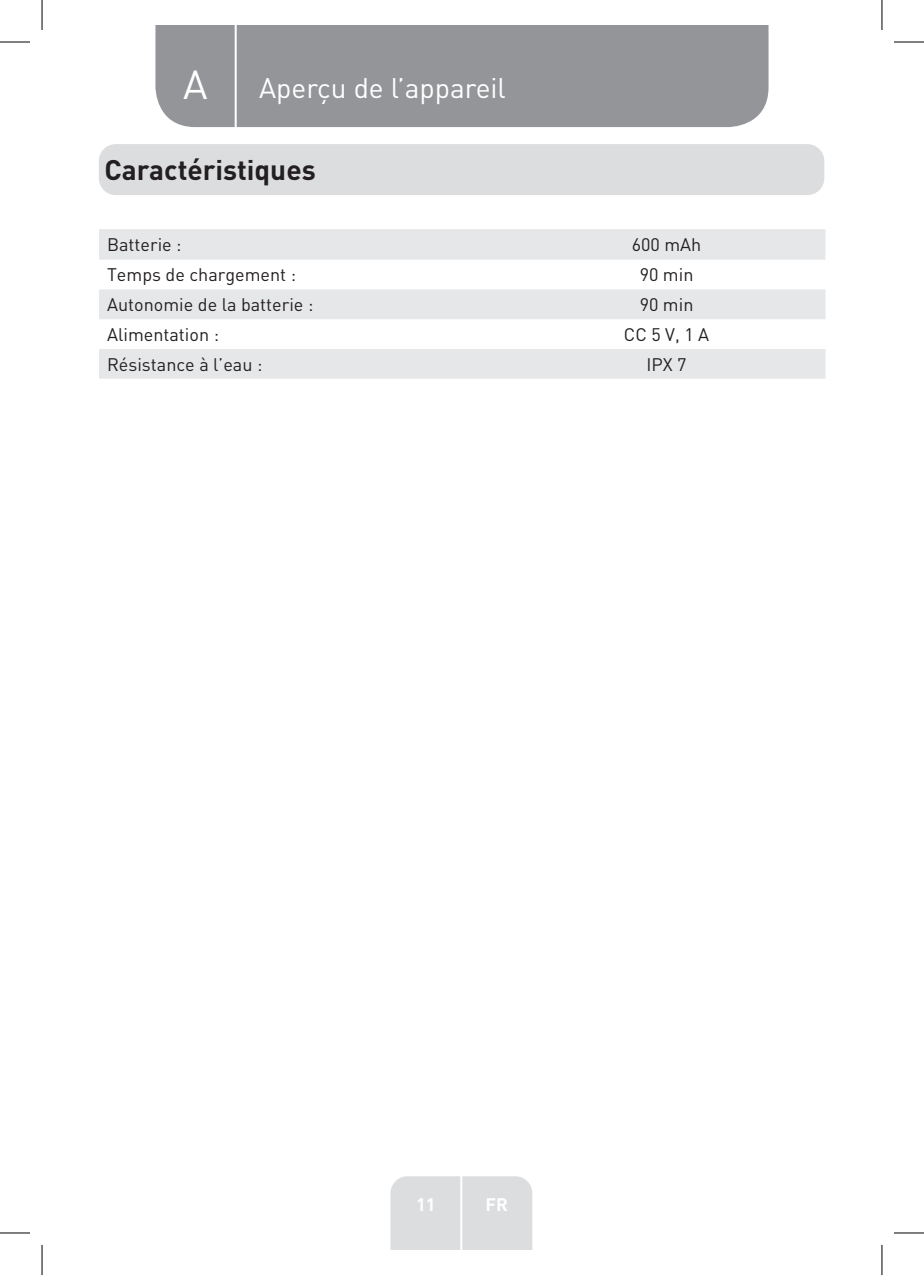
<style>
.page{position:relative;width:924px;height:1275px;background:#fff}
.page>*{position:absolute;margin:0;border:0;box-sizing:border-box;transform-origin:0 0}
.t1{font:40px "DIN Pro";color:#fff}
.t2{font:28px "DIN Pro";color:#fff}
.t3{font:700 28px "DIN Pro";color:#231f20}
.t4{font:18px "DIN Pro";color:#231f20}
.t5{font:700 18px "DIN Pro";color:#fff}
</style>
<div class="page">
<div style="left:155px;top:25px;width:613px;height:102px;background:#939598"></div>
<div style="left:390px;top:1176px;width:142px;height:74px;background:#dcdddf"></div>
<hr style="left:460px;top:1153px;width:2px;height:97px;background:#fff">
<hr style="left:234px;top:25px;width:2px;height:105px;background:#fff">
<div style="left:99px;top:144px;width:724px;height:51px;background:#dcdddf;border-radius:17px"></div>
<svg style="left:99px;top:229px;width:726px;height:150px;fill:#e6e7e9"></svg>
<hr style="left:0;top:42px;width:30px;height:1px;background:#000">
<hr style="left:893px;top:42px;width:30px;height:1px;background:#000">
<hr style="left:0;top:1232px;width:30px;height:1px;background:#000">
<hr style="left:893px;top:1232px;width:30px;height:1px;background:#000">
<hr style="left:42px;top:0;width:1px;height:30px;background:#000">
<hr style="left:42px;top:1245px;width:1px;height:30px;background:#000">
<hr style="left:881px;top:0;width:1px;height:30px;background:#000">
<hr style="left:881px;top:1245px;width:1px;height:30px;background:#000">
<h1 class="t1" style="left:183px;top:57px;width:26px">A</h1>
<h2 class="t2" style="left:259px;top:69px;width:248px">Aperçu de l’appareil</h2>
<h2 class="t3" style="left:104px;top:146px;width:213px">Caractéristiques</h2>
<p class="t4" style="left:107px;top:232px;width:76px">Batterie :</p>
<p class="t4" style="left:631px;top:232px;width:71px">600 mAh</p>
<p class="t4" style="left:107px;top:263px;width:190px">Temps de chargement :</p>
<p class="t4" style="left:639px;top:263px;width:55px">90 min</p>
<p class="t4" style="left:107px;top:292px;width:208px">Autonomie de la batterie :</p>
<p class="t4" style="left:639px;top:292px;width:55px">90 min</p>
<p class="t4" style="left:107px;top:322px;width:113px">Alimentation :</p>
<p class="t4" style="left:623px;top:322px;width:87px">CC 5 V, 1 A</p>
<p class="t4" style="left:107px;top:352px;width:157px">Résistance à l’eau :</p>
<p class="t4" style="left:646px;top:352px;width:42px">IPX 7</p>
<p class="t5" style="left:416px;top:1189px;width:21px">11</p>
<p class="t5" style="left:485px;top:1189px;width:24px">FR</p>
</div>
